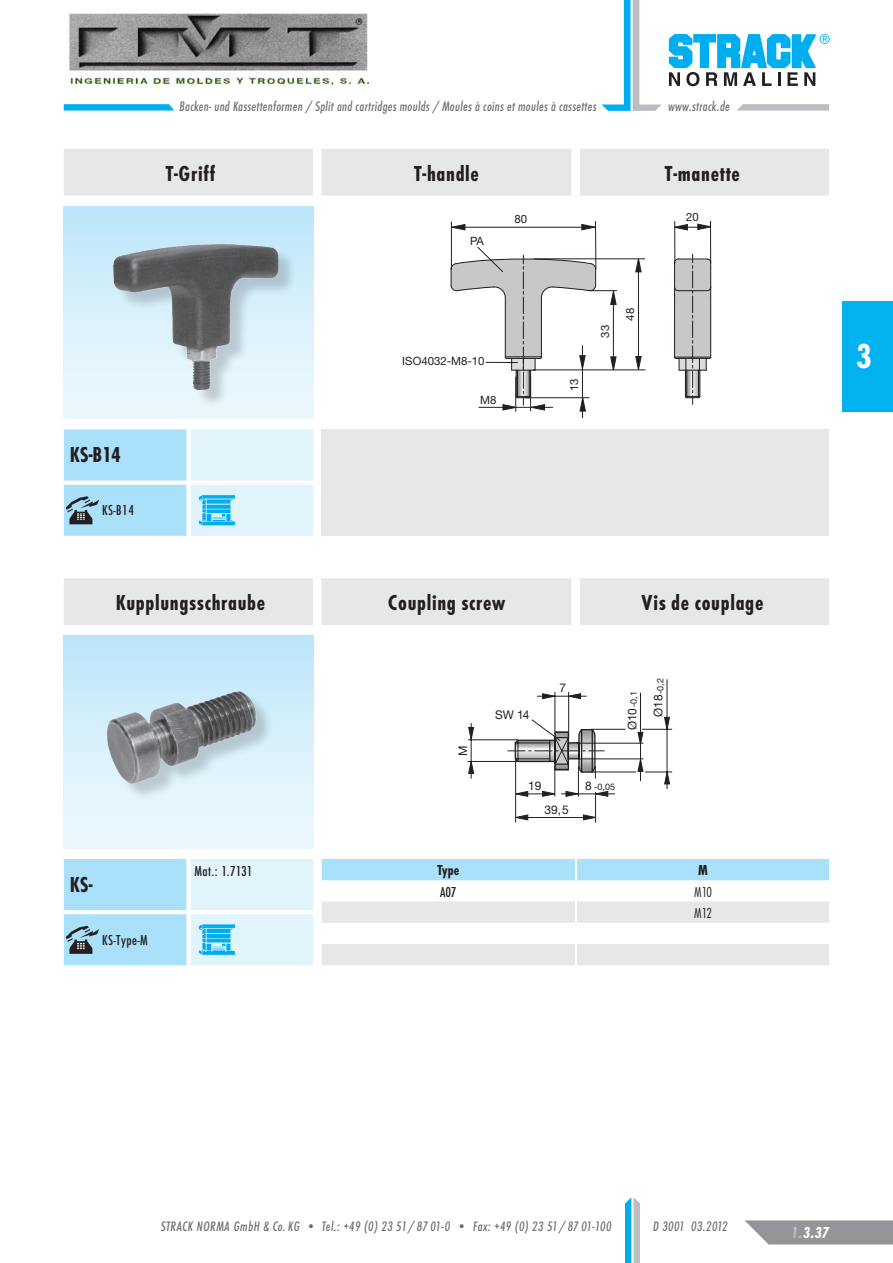
<style>
.page{position:relative;width:893px;height:1263px;background:#fff}
.page>*{position:absolute;margin:0;border:0;box-sizing:border-box;transform-origin:0 0}
.t1{font:36px "Futura T Bol Con";color:#fff}
.t2{font:22.5px "Futura T Bol Con";letter-spacing:.03em;color:#231f20}
.t3{font:16.5px "Futura T Bol Con Obl";color:#fff}
.Grndschr__10_12_FutL{font:15px "Futura T Med Con";letter-spacing:.03em;color:#231f20}
.t4{font:15px "Futura T Lig Con";letter-spacing:-.02em;color:#231f20}
.t5{font:15px "Futura T Bol Con";color:#231f20}
.t6{font:14.25px "Futura T Med Con Obl";letter-spacing:.02em;color:#6c6d70}
.t7{font:12px "Helvetica Neue LT Std";color:#231f20}
.t8{font:11.4px "Helvetica Neue LT Std";color:#231f20}
.t9{font:9px "Helvetica Neue LT Std";color:#231f20}
.s1{font-size:12px}
.s2{color:#bcbdc0}
</style>
<div class="page">
<svg style="left:745px;top:1220px;width:148px;height:24px;background:#9d9fa1"></svg>
<svg style="left:625px;top:1197px;width:15px;height:66px"></svg>
<div style="left:842px;top:301px;width:51px;height:110px;background:#00b3ef"></div>
<svg style="left:669px;top:34px;width:161px;height:52px"></svg>
<svg style="left:737px;top:104px;width:92px;height:7px"></svg>
<svg style="left:601px;top:0;width:61px;height:111px"></svg>
<svg style="left:64px;top:104px;width:110px;height:7px"></svg>
<div style="left:322px;top:859px;width:507px;height:21px;background:#aae0f9"></div>
<svg style="left:322px;top:901px;width:507px;height:64px"></svg>
<hr style="left:575px;top:859px;width:2px;height:21px;background:#fff">
<hr style="left:575px;top:901px;width:2px;height:22px;background:#fff">
<hr style="left:575px;top:923px;width:2px;height:21px;background:#fff">
<hr style="left:575px;top:944px;width:2px;height:21px;background:#fff">
<svg style="left:674px;top:254px;width:38px;height:150px"></svg>
<hr style="left:595px;top:221px;width:1px;height:48px;background:#231f20">
<hr style="left:451px;top:221px;width:1px;height:48px;background:#231f20">
<hr style="left:454px;top:227px;width:134px;height:1px;background:#231f20">
<svg style="left:581px;top:224px;width:16px;height:6px"></svg>
<svg style="left:450px;top:224px;width:15px;height:6px"></svg>
<svg style="left:635px;top:356px;width:7px;height:14px"></svg>
<svg style="left:635px;top:258px;width:7px;height:14px"></svg>
<hr style="left:638px;top:267px;width:1px;height:93px;background:#231f20">
<hr style="left:534px;top:259px;width:111px;height:1px;background:#231f20">
<hr style="left:533px;top:370px;width:112px;height:1px;background:#231f20">
<hr style="left:710px;top:221px;width:1px;height:42px;background:#231f20">
<hr style="left:674px;top:221px;width:1px;height:42px;background:#231f20">
<svg style="left:450px;top:247px;width:167px;height:165px"></svg>
<hr style="left:582px;top:345px;width:1px;height:73px;background:#231f20">
<svg style="left:674px;top:224px;width:36px;height:6px"></svg>
<div style="left:64px;top:206px;width:249px;height:213px;background:linear-gradient(to bottom,#bde6f9,#f0fafd)"></div>
<div style="left:116px;top:246px;width:181px;height:162px;background:#231f20;opacity:.2"></div>
<img style="left:113px;top:244px;width:81px;height:128px">
<div style="left:64px;top:149px;width:765px;height:47px;background:#e6e7e9"></div>
<div style="left:313px;top:149px;width:8px;height:47px;background:#fff"></div>
<div style="left:571px;top:149px;width:9px;height:47px;background:#fff"></div>
<svg style="left:64px;top:429px;width:249px;height:107px;background:#c4e7f7"></svg>
<img style="left:199px;top:495px;width:36px;height:26px">
<div style="left:322px;top:429px;width:507px;height:107px;background:#e6e7e9"></div>
<svg style="left:468px;top:727px;width:6px;height:14px"></svg>
<svg style="left:468px;top:759px;width:6px;height:15px"></svg>
<hr style="left:471px;top:723px;width:1px;height:55px;background:#231f20">
<hr style="left:468px;top:761px;width:50px;height:1px;background:#231f20">
<hr style="left:468px;top:739px;width:50px;height:1px;background:#231f20">
<svg style="left:507px;top:679px;width:166px;height:144px"></svg>
<div style="left:64px;top:636px;width:249px;height:212px;background:linear-gradient(to bottom,#bde6fa,#eff9fd)"></div>
<div style="left:109px;top:694px;width:165px;height:107px;background:#231f20;opacity:.2"></div>
<img style="left:101px;top:685px;width:159px;height:102px">
<div style="left:64px;top:578px;width:765px;height:47px;background:#e6e7e9"></div>
<div style="left:313px;top:578px;width:8px;height:47px;background:#fff"></div>
<div style="left:571px;top:578px;width:9px;height:47px;background:#fff"></div>
<svg style="left:64px;top:859px;width:249px;height:106px;background:#c4e7f7"></svg>
<img style="left:199px;top:924px;width:36px;height:26px">
<img style="left:69px;top:14px;width:299px;height:74px">
<p class="t6" style="left:180px;top:98px;width:418px">Backen- und Kassettenformen / Split and cartridges moulds / Moules à coins et moules à cassettes</p>
<p class="t6" style="left:668px;top:98px;width:63px">www.strack.de</p>
<p class="t2" style="left:166px;top:160px;width:51px">T-Griff</p>
<p class="t2" style="left:414px;top:160px;width:66px">T-handle</p>
<p class="t2" style="left:665px;top:160px;width:77px">T-manette</p>
<p class="t2" style="left:70px;top:442px;width:52px">KS-B14</p>
<p class="Grndschr__10_12_FutL" style="left:102px;top:502px;width:33px">KS-B14</p>
<p class="t8" style="left:470px;top:234px;width:15px">PA</p>
<p class="t8" style="left:514px;top:212px;width:14px">80</p>
<p class="t8" style="left:402px;top:355px;width:84px">ISO4032-M8-10</p>
<p class="t8" style="left:480px;top:393px;width:18px">M8</p>
<p class="t8" style="left:567px;top:391px;width:14px;rotate:-90deg">13</p>
<p class="t8" style="left:598px;top:337px;width:14px;rotate:-90deg">33</p>
<p class="t8" style="left:623px;top:321px;width:14px;rotate:-90deg">48</p>
<p class="t8" style="left:686px;top:210px;width:14px">20</p>
<p class="t2" style="left:116px;top:590px;width:151px">Kupplungsschraube</p>
<p class="t2" style="left:388px;top:590px;width:119px">Coupling screw</p>
<p class="t2" style="left:642px;top:590px;width:123px">Vis de couplage</p>
<p class="t2" style="left:70px;top:871px;width:24px">KS-</p>
<p class="Grndschr__10_12_FutL" style="left:102px;top:932px;width:47px">KS-Type-M</p>
<p class="Grndschr__10_12_FutL" style="left:195px;top:862px;width:60px">Mat.: 1.7131</p>
<p class="t7" style="left:456px;top:756px;width:12px;rotate:-90deg">M</p>
<p class="t7" style="left:495px;top:708px;width:36px">SW 14</p>
<p class="t7" style="left:559px;top:681px;width:8px">7</p>
<p class="t9" style="left:628px;top:730px;width:40px;rotate:-90deg"><span class="s1">Ø10</span>-0,1</p>
<p class="t9" style="left:655px;top:694px;width:18px;rotate:-90deg">-0,2</p>
<p class="t7" style="left:651px;top:717px;width:24px;rotate:-90deg">Ø18</p>
<p class="t7" style="left:528px;top:778px;width:15px">19</p>
<p class="t7" style="left:544px;top:802px;width:26px">39,5</p>
<p class="t7" style="left:585px;top:778px;width:8px">8</p>
<p class="t9" style="left:594px;top:781px;width:23px">-0,05</p>
<p class="t5" style="left:437px;top:861px;width:23px">Type</p>
<p class="t5" style="left:698px;top:861px;width:11px">M</p>
<p class="Grndschr__10_12_FutL" style="left:440px;top:883px;width:18px">A07</p>
<p class="t4" style="left:694px;top:883px;width:19px">M10</p>
<p class="t4" style="left:694px;top:905px;width:19px">M12</p>
<h1 class="t1" style="left:856px;top:336px;width:17px">3</h1>
<p class="t6" style="left:161px;top:1219px;width:452px">STRACK NORMA GmbH &amp; Co. KG • Tel.: +49 (0) 23 51 / 87 01-0 • Fax: +49 (0) 23 51 / 87 01-100</p>
<p class="t6" style="left:653px;top:1219px;width:76px">D 3001 03.2012</p>
<p class="t3" style="left:791px;top:1223px;width:39px"><span class="s2">1.</span>3.37</p>
</div>
